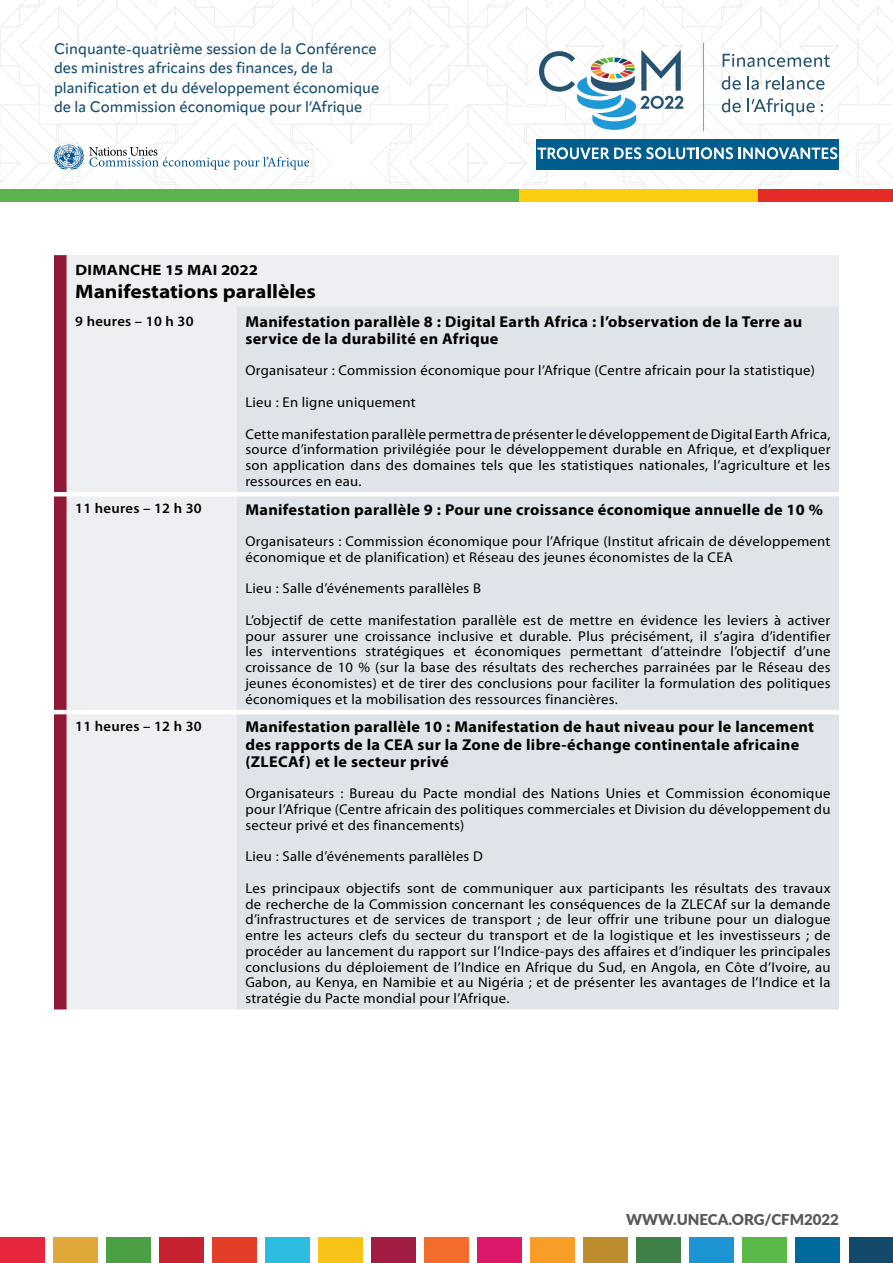
<style>
.page{position:relative;width:893px;height:1263px;background:#fff}
.page>*{position:absolute;margin:0;border:0;box-sizing:border-box;transform-origin:0 0}
.t1{font:700 semi-expanded 19.5px "Myriad Pro";color:#000}
.t2{font:700 15.75px/17.2px "Myriad Pro";letter-spacing:.02em;color:#000}
.t3{font:500 15px/19.5px "Apparat";color:#134a6c}
.t4{font:900 15px "Lato";color:#58595b}
.t5{font:700 semi-expanded 15px "Myriad Pro";letter-spacing:.02em;color:#000}
.t6{font:14.25px/15.8px "Myriad Pro";letter-spacing:.02em;color:#000;text-align:justify}
.t7{font:600 14.25px "Myriad Pro";letter-spacing:.02em;color:#000}
</style>
<div class="page">
<div style="left:0;top:189px;width:522px;height:13px;background:#5cb24d"></div>
<div style="left:519px;top:189px;width:239px;height:13px;background:#fecd0f"></div>
<div style="left:758px;top:189px;width:135px;height:13px;background:#e42b27"></div>
<div style="left:0;top:1237px;width:44px;height:26px;background:#e5263d"></div>
<div style="left:53px;top:1237px;width:44px;height:26px;background:#dfa839"></div>
<div style="left:106px;top:1237px;width:44px;height:26px;background:#4b9f45"></div>
<div style="left:159px;top:1237px;width:44px;height:26px;background:#c5212f"></div>
<div style="left:212px;top:1237px;width:44px;height:26px;background:#e23e28"></div>
<div style="left:265px;top:1237px;width:44px;height:26px;background:#2cbce0"></div>
<div style="left:318px;top:1237px;width:44px;height:26px;background:#f9c217"></div>
<div style="left:371px;top:1237px;width:44px;height:26px;background:#a11d44"></div>
<div style="left:424px;top:1237px;width:45px;height:26px;background:#f36c2c"></div>
<div style="left:477px;top:1237px;width:45px;height:26px;background:#db1869"></div>
<div style="left:530px;top:1237px;width:45px;height:26px;background:#f99d28"></div>
<div style="left:584px;top:1237px;width:44px;height:26px;background:#bd8c2d"></div>
<div style="left:637px;top:1237px;width:44px;height:26px;background:#3e8045"></div>
<div style="left:690px;top:1237px;width:44px;height:26px;background:#1e95d3"></div>
<div style="left:743px;top:1237px;width:44px;height:26px;background:#5bba47"></div>
<div style="left:796px;top:1237px;width:44px;height:26px;background:#006a9d"></div>
<div style="left:849px;top:1237px;width:44px;height:26px;background:#134a6c"></div>
<svg style="left:0;top:0;width:893px;height:189px"></svg>
<svg style="left:54px;top:255px;width:13px;height:754px;background:#93203e"></svg>
<div style="left:67px;top:255px;width:772px;height:754px;background:#edeff3"></div>
<div style="left:237px;top:306px;width:602px;height:703px;background:#dfe4ea"></div>
<hr style="left:67px;top:492px;width:170px;height:4px;background:#fff">
<hr style="left:237px;top:492px;width:602px;height:4px;background:#fff">
<hr style="left:67px;top:710px;width:170px;height:4px;background:#fff">
<hr style="left:237px;top:710px;width:602px;height:4px;background:#fff">
<hr style="left:54px;top:492px;width:13px;height:4px;background:#fff">
<hr style="left:54px;top:710px;width:13px;height:4px;background:#fff">
<p class="t3" style="left:54px;top:39px;width:327px">Cinquante-quatrième session de la Conférence des ministres africains des finances, de la planification et du développement économique de la Commission économique pour l’Afrique</p>
<p class="t5" style="left:75px;top:260px;width:184px">DIMANCHE 15 MAI 2022</p>
<h1 class="t1" style="left:75px;top:278px;width:242px">Manifestations parallèles</h1>
<p class="t7" style="left:75px;top:312px;width:120px">9 heures – 10 h 30</p>
<p class="t2" style="left:245px;top:312px;width:558px">Manifestation parallèle 8 : Digital Earth Africa : l’observation de la Terre au service de la durabilité en Afrique</p>
<p class="t6" style="left:245px;top:363px;width:571px">Organisateur : Commission économique pour l’Afrique (Centre africain pour la statistique)</p>
<p class="t6" style="left:245px;top:394px;width:172px">Lieu : En ligne uniquement</p>
<p class="t6" style="left:245px;top:426px;width:587px">Cette manifestation parallèle permettra de présenter le développement de Digital Earth Africa, source d’information privilégiée pour le développement durable en Afrique, et d’expliquer son application dans des domaines tels que les statistiques nationales, l’agriculture et les ressources en eau.</p>
<p class="t7" style="left:75px;top:500px;width:128px">11 heures – 12 h 30</p>
<p class="t2" style="left:245px;top:500px;width:579px">Manifestation parallèle 9 : Pour une croissance économique annuelle de 10 %</p>
<p class="t6" style="left:245px;top:533px;width:587px">Organisateurs : Commission économique pour l’Afrique (Institut africain de développement économique et de planification) et Réseau des jeunes économistes de la CEA</p>
<p class="t6" style="left:245px;top:580px;width:237px">Lieu : Salle d’événements parallèles B</p>
<p class="t6" style="left:245px;top:612px;width:587px">L’objectif de cette manifestation parallèle est de mettre en évidence les leviers à activer pour assurer une croissance inclusive et durable. Plus précisément, il s’agira d’identifier les interventions stratégiques et économiques permettant d’atteindre l’objectif d’une croissance de 10 % (sur la base des résultats des recherches parrainées par le Réseau des jeunes économistes) et de tirer des conclusions pour faciliter la formulation des politiques économiques et la mobilisation des ressources financières.</p>
<p class="t7" style="left:75px;top:717px;width:128px">11 heures – 12 h 30</p>
<p class="t2" style="left:245px;top:718px;width:570px">Manifestation parallèle 10 : Manifestation de haut niveau pour le lancement des rapports de la CEA sur la Zone de libre-échange continentale africaine (ZLECAf) et le secteur privé</p>
<p class="t6" style="left:245px;top:785px;width:587px">Organisateurs : Bureau du Pacte mondial des Nations Unies et Commission économique pour l’Afrique (Centre africain des politiques commerciales et Division du développement du secteur privé et des financements)</p>
<p class="t6" style="left:245px;top:848px;width:239px">Lieu : Salle d’événements parallèles D</p>
<p class="t6" style="left:245px;top:880px;width:587px">Les principaux objectifs sont de communiquer aux participants les résultats des travaux de recherche de la Commission concernant les conséquences de la ZLECAf sur la demande d’infrastructures et de services de transport ; de leur offrir une tribune pour un dialogue entre les acteurs clefs du secteur du transport et de la logistique et les investisseurs ; de procéder au lancement du rapport sur l’Indice-pays des affaires et d’indiquer les principales conclusions du déploiement de l’Indice en Afrique du Sud, en Angola, en Côte d’Ivoire, au Gabon, au Kenya, en Namibie et au Nigéria ; et de présenter les avantages de l’Indice et la stratégie du Pacte mondial pour l’Afrique.</p>
<p class="t4" style="left:626px;top:1208px;width:214px">WWW.UNECA.ORG/CFM2022</p>
</div>
